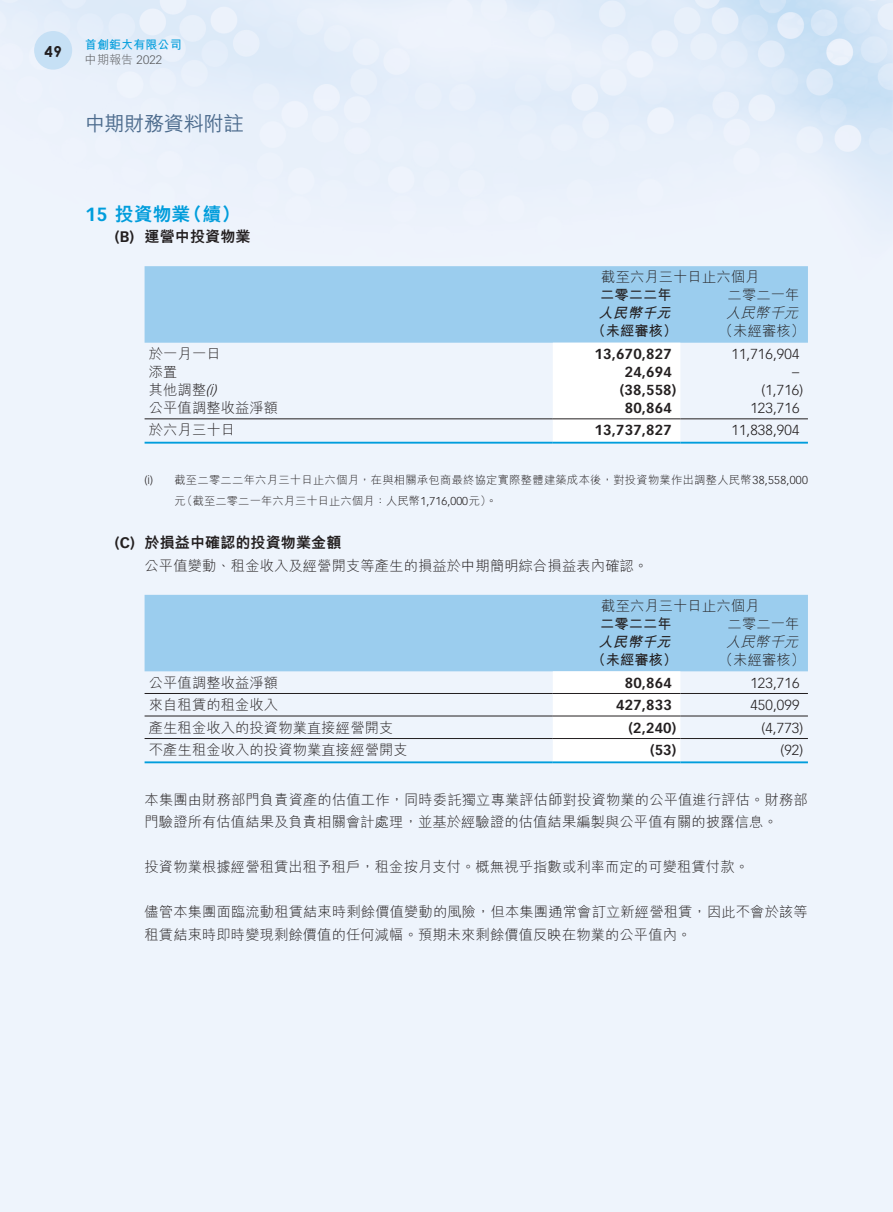
<style>
.page{position:relative;width:893px;height:1212px;background:#eef4fc}
.page>*{position:absolute;margin:0;border:0;box-sizing:border-box;transform-origin:0 0}
.t1{font:500 20.25px "M Hei HK";letter-spacing:-.02em;color:#4c6b8d}
.t2{font:800 18.75px "M Hei HK";color:#009ddc}
.t3{font:800 15px "M Hei HK";letter-spacing:.01em;color:#231f20}
.t4{font:700 15px "Vectora LT Std";color:#231f20}
.t5{font:700 15px "Century Gothic";color:#231f20}
.t6{font:300 14.25px/18px "M Hei HK";letter-spacing:.01em;color:#231f20}
.t7{font:700 14.25px "Vectora LT Std";letter-spacing:.01em;color:#231f20}
.t8{font:300 14.25px "Vectora LT Std";letter-spacing:.01em;color:#231f20}
.t9{font:700 14.25px "M Hei HK";letter-spacing:.01em;color:#231f20}
.t10{font:italic 300 14.25px "M Hei HK";color:#231f20}
.t11{font:italic 700 14.25px "M Hei HK";color:#231f20}
.t12{font:700 12px "M Hei HK";letter-spacing:.01em;color:#009ddc}
.t13{font:300 12px "M Hei HK";color:#57585a}
.t14{font:300 11.25px "M Hei HK";letter-spacing:.025em;color:#231f20}
.t15{font:300 11.25px "Vectora LT Std";color:#231f20}
.s1{font-family:"Vectora LT Std"}
.s2{font-family:"Vectora LT Std";font-weight:700}
.s3{font-family:"Vectora LT Std";font-style:italic}
</style>
<div class="page">
<img style="left:0;top:0;width:893px;height:301px">
<div style="left:34px;top:31px;width:38px;height:39px;background:#c6e0f5;border-radius:50%"></div>
<div style="left:145px;top:266px;width:663px;height:77px;background:#9bcdee"></div>
<div style="left:553px;top:343px;width:127px;height:99px;background:#fff"></div>
<hr style="left:145px;top:418px;width:408px;height:1px;background:#231f20">
<hr style="left:553px;top:418px;width:127px;height:1px;background:#231f20">
<hr style="left:680px;top:418px;width:128px;height:1px;background:#231f20">
<hr style="left:145px;top:442px;width:408px;height:2px;background:#009ddc">
<hr style="left:553px;top:442px;width:127px;height:2px;background:#009ddc">
<hr style="left:680px;top:442px;width:128px;height:2px;background:#009ddc">
<div style="left:145px;top:595px;width:663px;height:76px;background:#9bcdee"></div>
<div style="left:553px;top:672px;width:127px;height:89px;background:#fff"></div>
<hr style="left:145px;top:693px;width:408px;height:1px;background:#231f20">
<hr style="left:553px;top:693px;width:127px;height:1px;background:#231f20">
<hr style="left:680px;top:693px;width:128px;height:1px;background:#231f20">
<hr style="left:145px;top:716px;width:408px;height:1px;background:#231f20">
<hr style="left:553px;top:716px;width:127px;height:1px;background:#231f20">
<hr style="left:680px;top:716px;width:128px;height:1px;background:#231f20">
<hr style="left:145px;top:738px;width:408px;height:1px;background:#231f20">
<hr style="left:553px;top:738px;width:127px;height:1px;background:#231f20">
<hr style="left:680px;top:738px;width:128px;height:1px;background:#231f20">
<hr style="left:145px;top:761px;width:408px;height:2px;background:#009ddc">
<hr style="left:553px;top:761px;width:127px;height:2px;background:#009ddc">
<hr style="left:680px;top:761px;width:128px;height:2px;background:#009ddc">
<p class="t5" style="left:45px;top:40px;width:19px">49</p>
<p class="t12" style="left:85px;top:36px;width:98px">首創鉅大有限公司</p>
<p class="t13" style="left:85px;top:53px;width:79px">中期報告 <span class="s1">2022</span></p>
<h1 class="t1" style="left:85px;top:109px;width:161px">中期財務資料附註</h1>
<h2 class="t2" style="left:85px;top:205px;width:107px"><span class="s2">15</span> 投資物業</h2>
<p class="t3" style="left:145px;top:229px;width:107px">運營中投資物業</p>
<h2 class="t2" style="left:184px;top:205px;width:58px">（續(</h2>
<p class="t4" style="left:115px;top:227px;width:21px">B( )</p>
<p class="t6" style="left:149px;top:344px;width:73px">於一月一日</p>
<p class="t6" style="left:149px;top:362px;width:30px">添置</p>
<p class="t6" style="left:149px;top:380px;width:73px">其他調整 <span class="s3">(i(</span></p>
<p class="t6" style="left:149px;top:398px;width:131px">公平值調整收益淨額</p>
<p class="t6" style="left:728px;top:268px;width:73px;text-indent:-126px">截至六月三十日止六個月<br>二零二一年</p>
<p class="t9" style="left:600px;top:285px;width:73px">二零二二年</p>
<p class="t11" style="left:599px;top:303px;width:78px">人民幣千元</p>
<p class="t10" style="left:726px;top:306px;width:77px">人民幣千元</p>
<p class="t9" style="left:591px;top:321px;width:88px">（未經審核）</p>
<p class="t6" style="left:719px;top:322px;width:88px">（未經審核(</p>
<p class="t7" style="left:595px;top:345px;width:79px">13,670,827</p>
<p class="t8" style="left:731px;top:346px;width:69px">11,716,904</p>
<p class="t7" style="left:625px;top:363px;width:49px">24,694</p>
<p class="t8" style="left:792px;top:364px;width:9px">–</p>
<p class="t7" style="left:620px;top:381px;width:58px">)38,558(</p>
<p class="t8" style="left:761px;top:382px;width:43px">)1,716(</p>
<p class="t7" style="left:625px;top:399px;width:49px">80,864</p>
<p class="t8" style="left:750px;top:400px;width:51px">123,716</p>
<p class="t4" style="left:115px;top:534px;width:22px">C( )</p>
<p class="t6" style="left:149px;top:421px;width:88px">於六月三十日</p>
<p class="t14" style="left:174px;top:474px;width:635px">截至二零二二年六月三十日止六個月，在與相關承包商最終協定實際整體建築成本後，對投資物業作出調整人民幣<span class="s1">38,558,000</span></p>
<p class="t7" style="left:595px;top:422px;width:79px">13,737,827</p>
<p class="t8" style="left:731px;top:422px;width:69px">11,838,904</p>
<p class="t15" style="left:145px;top:473px;width:10px">) i(</p>
<p class="t14" style="left:181px;top:495px;width:317px">（截至二零二一年六月三十日止六個月：人民幣<span class="s1">1,716,000</span>元。(</p>
<p class="t14" style="left:174px;top:495px;width:13px">元</p>
<p class="t3" style="left:145px;top:535px;width:198px">於損益中確認的投資物業金額</p>
<p class="t6" style="left:145px;top:556px;width:505px">公平值變動、租金收入及經營開支等產生的損益於中期簡明綜合損益表內確認。</p>
<p class="t6" style="left:728px;top:596px;width:73px;text-indent:-126px">截至六月三十日止六個月<br>二零二一年</p>
<p class="t9" style="left:600px;top:613px;width:73px">二零二二年</p>
<p class="t11" style="left:599px;top:631px;width:78px">人民幣千元</p>
<p class="t10" style="left:726px;top:634px;width:77px">人民幣千元</p>
<p class="t9" style="left:591px;top:649px;width:88px">（未經審核）</p>
<p class="t6" style="left:719px;top:650px;width:88px">（未經審核(</p>
<p class="t6" style="left:149px;top:673px;width:131px">公平值調整收益淨額</p>
<p class="t7" style="left:625px;top:674px;width:49px">80,864</p>
<p class="t8" style="left:750px;top:674px;width:51px">123,716</p>
<p class="t6" style="left:149px;top:696px;width:131px">來自租賃的租金收入</p>
<p class="t7" style="left:616px;top:696px;width:57px">427,833</p>
<p class="t8" style="left:750px;top:697px;width:51px">450,099</p>
<p class="t6" style="left:149px;top:718px;width:246px">產生租金收入的投資物業直接經營開支</p>
<p class="t7" style="left:629px;top:719px;width:49px">)2,240(</p>
<p class="t8" style="left:761px;top:719px;width:43px">)4,773(</p>
<p class="t6" style="left:149px;top:741px;width:260px">不產生租金收入的投資物業直接經營開支</p>
<p class="t6" style="left:145px;top:788px;width:665px;line-height:22.5px">本集團由財務部門負責資產的估值工作，同時委託獨立專業評估師對投資物業的公平值進行評估。財務部門驗證所有估值結果及負責相關會計處理，並基於經驗證的估值結果編製與公平值有關的披露信息。</p>
<p class="t6" style="left:145px;top:858px;width:606px">投資物業根據經營租賃出租予租戶，租金按月支付。概無視乎指數或利率而定的可變租賃付款。</p>
<p class="t6" style="left:145px;top:900px;width:665px;line-height:22.5px">儘管本集團面臨流動租賃結束時剩餘價值變動的風險，但本集團通常會訂立新經營租賃，因此不會於該等租賃結束時即時變現剩餘價值的任何減幅。預期未來剩餘價值反映在物業的公平值內。</p>
<p class="t7" style="left:650px;top:741px;width:28px">)53(</p>
<p class="t8" style="left:780px;top:742px;width:24px">)92(</p>
</div>
